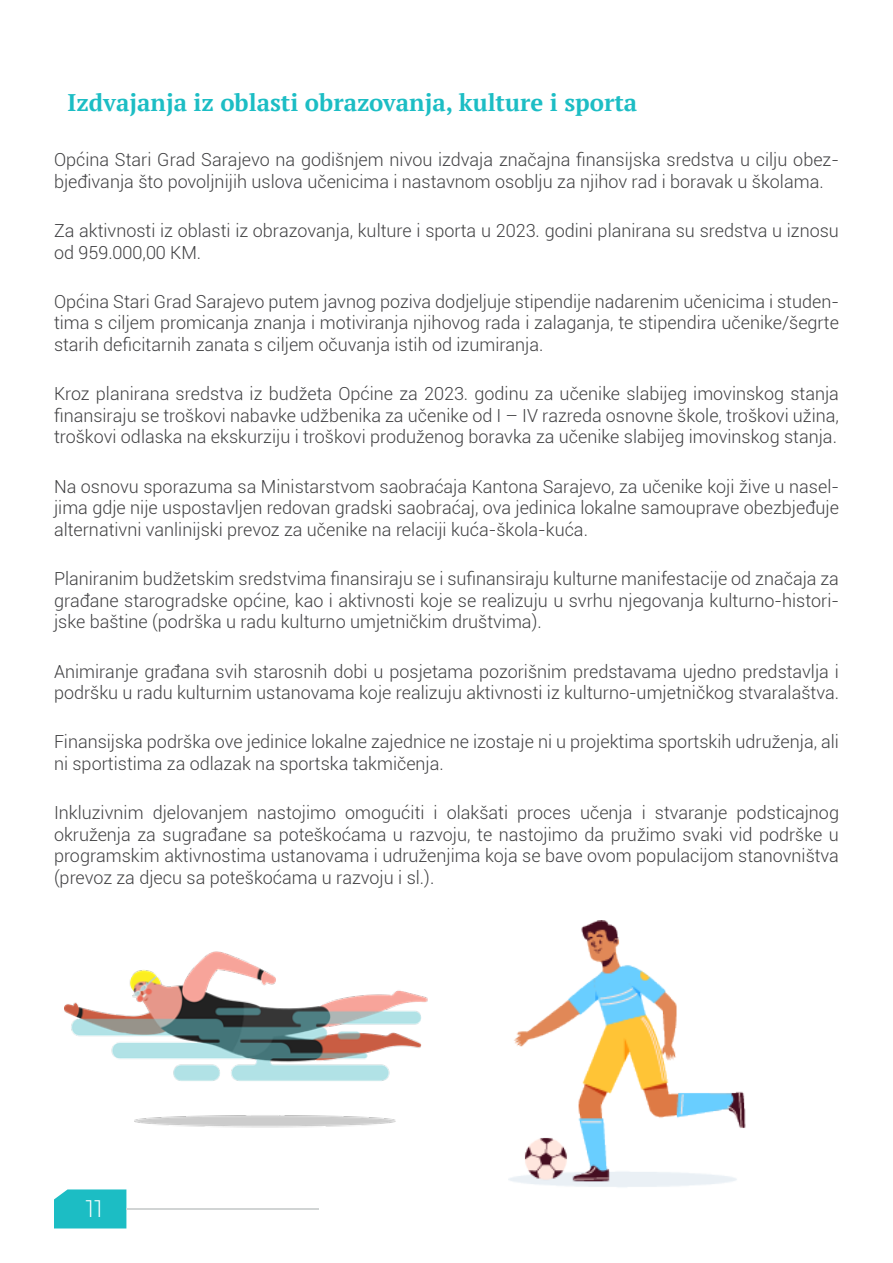
<style>
.page{position:relative;width:893px;height:1263px;background:#fff}
.page>*{position:absolute;margin:0;border:0;box-sizing:border-box;transform-origin:0 0}
.t1{font:700 24px "PT Serif";color:#1cbdc4}
.t2{font:300 24px "Montserrat";color:#fff}
.t3{font:300 18px/21.6px "Roboto";color:#404042;text-align:justify}
</style>
<div class="page">
<svg style="left:54px;top:1189px;width:72px;height:39px"></svg>
<hr style="left:126px;top:1208px;width:193px;height:2px;background:#d1d4d4">
<div style="left:67px;top:1194px;width:55px;height:31px;background:#1cbdc4"></div>
<img style="left:508px;top:920px;width:238px;height:267px">
<img style="left:64px;top:951px;width:364px;height:177px">
<h1 class="t1" style="left:68px;top:87px;width:571px">Izdvajanja iz oblasti obrazovanja, kulture i sporta</h1>
<p class="t3" style="left:54px;top:148px;width:786px">Općina Stari Grad Sarajevo na godišnjem nivou izdvaja značajna finansijska sredstva u cilju obez&shy;bjeđivanja što povoljnijih uslova učenicima i nastavnom osoblju za njihov rad i boravak u školama.</p>
<p class="t3" style="left:54px;top:219px;width:786px">Za aktivnosti iz oblasti iz obrazovanja, kulture i sporta u 2023. godini planirana su sredstva u iznosu od 959.000,00 KM.</p>
<p class="t3" style="left:54px;top:290px;width:786px">Općina Stari Grad Sarajevo putem javnog poziva dodjeljuje stipendije nadarenim učenicima i studen&shy;tima s ciljem promicanja znanja i motiviranja njihovog rada i zalaganja, te stipendira učenike/šegrte starih deficitarnih zanata s ciljem očuvanja istih od izumiranja.</p>
<p class="t3" style="left:54px;top:382px;width:786px">Kroz planirana sredstva iz budžeta Općine za 2023. godinu za učenike slabijeg imovinskog stanja finansiraju se troškovi nabavke udžbenika za učenike od I – IV razreda osnovne škole, troškovi užina, troškovi odlaska na ekskurziju i troškovi produženog boravka za učenike slabijeg imovinskog stanja.</p>
<p class="t3" style="left:54px;top:475px;width:786px">Na osnovu sporazuma sa Ministarstvom saobraćaja Kantona Sarajevo, za učenike koji žive u nasel&shy;jima gdje nije uspostavljen redovan gradski saobraćaj, ova jedinica lokalne samouprave obezbjeđuje alternativni vanlinijski prevoz za učenike na relaciji kuća-škola-kuća.</p>
<p class="t3" style="left:54px;top:567px;width:786px">Planiranim budžetskim sredstvima finansiraju se i sufinansiraju kulturne manifestacije od značaja za građane starogradske općine, kao i aktivnosti koje se realizuju u svrhu njegovanja kulturno-histori&shy;jske baštine (podrška u radu kulturno umjetničkim društvima).</p>
<p class="t3" style="left:54px;top:660px;width:786px">Animiranje građana svih starosnih dobi u posjetama pozorišnim predstavama ujedno predstavlja i podršku u radu kulturnim ustanovama koje realizuju aktivnosti iz kulturno-umjetničkog stvaralaštva.</p>
<p class="t3" style="left:54px;top:730px;width:786px">Finansijska podrška ove jedinice lokalne zajednice ne izostaje ni u projektima sportskih udruženja, ali ni sportistima za odlazak na sportska takmičenja.</p>
<p class="t3" style="left:54px;top:801px;width:786px">Inkluzivnim djelovanjem nastojimo omogućiti i olakšati proces učenja i stvaranje podsticajnog okruženja za sugrađane sa poteškoćama u razvoju, te nastojimo da pružimo svaki vid podrške u programskim aktivnostima ustanovama i udruženjima koja se bave ovom populacijom stanovništva (prevoz za djecu sa poteškoćama u razvoju i sl.).</p>
<h1 class="t2" style="left:86px;top:1192px;width:18px">11</h1>
</div>
